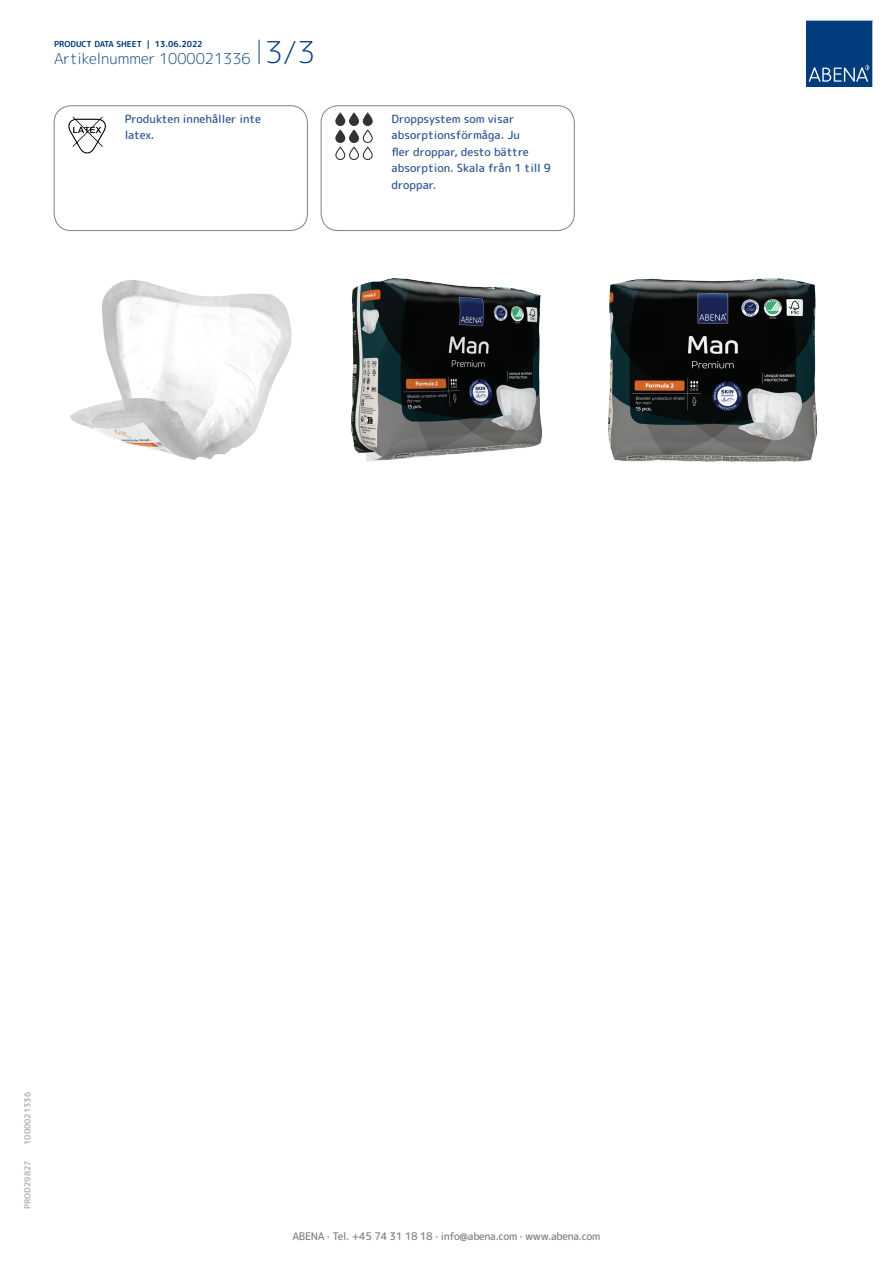
<style>
.page{position:relative;width:893px;height:1263px;background:#fff}
.page>*{position:absolute;margin:0;border:0;box-sizing:border-box;transform-origin:0 0}
.t1{font:300 15px "Rounded Mplus 1 c";color:#013d7d}
.t2{font:500 11.25px/16.5px "Rounded Mplus 1 c";color:#305691}
.t3{font:500 10.5px "Rounded Mplus 1 c";letter-spacing:-.03em;color:#808285}
.t4{font:700 8.25px "Rounded Mplus 1 c";color:#013d7d}
.t5{font:700 8.25px "Rounded Mplus 1 c";color:#b2b3b7}
.s1{font-size:30px}
</style>
<div class="page">
<svg style="left:259px;top:40px;width:1px;height:24px"></svg>
<svg style="left:806px;top:20px;width:67px;height:67px;background:#144b86"></svg>
<img style="left:68px;top:116px;width:38px;height:38px">
<div style="left:54px;top:106px;width:254px;height:125px;border:1px solid #808285;border-radius:17px"></div>
<img style="left:335px;top:112px;width:38px;height:47px">
<div style="left:321px;top:106px;width:253px;height:125px;border:1px solid #808285;border-radius:17px"></div>
<img style="left:69px;top:280px;width:223px;height:180px">
<img style="left:352px;top:279px;width:189px;height:182px">
<img style="left:609px;top:279px;width:207px;height:182px">
<p class="t4" style="left:54px;top:38px;width:150px">PRODUCT DATA SHEET | 13.06.2022</p>
<h1 class="t1" style="left:54px;top:48px;width:263px">Artikelnummer 1000021336 <span class="s1">3/3</span></h1>
<p class="t2" style="left:125px;top:110px;width:138px">Produkten innehåller inte latex.</p>
<p class="t2" style="left:392px;top:110px;width:161px">Droppsystem som visar absorptionsförmåga. Ju<br>fler droppar, desto bättre absorption. Skala från 1 till 9 droppar.</p>
<p class="t5" style="left:22px;top:1145px;width:54px;rotate:-90deg">1000021336</p>
<p class="t5" style="left:22px;top:1209px;width:50px;rotate:-90deg">PROD29827</p>
<p class="t3" style="left:292px;top:1229px;width:309px">ABENA · Tel. +45 74 31 18 18 · info@abena.com · www.abena.com</p>
</div>
